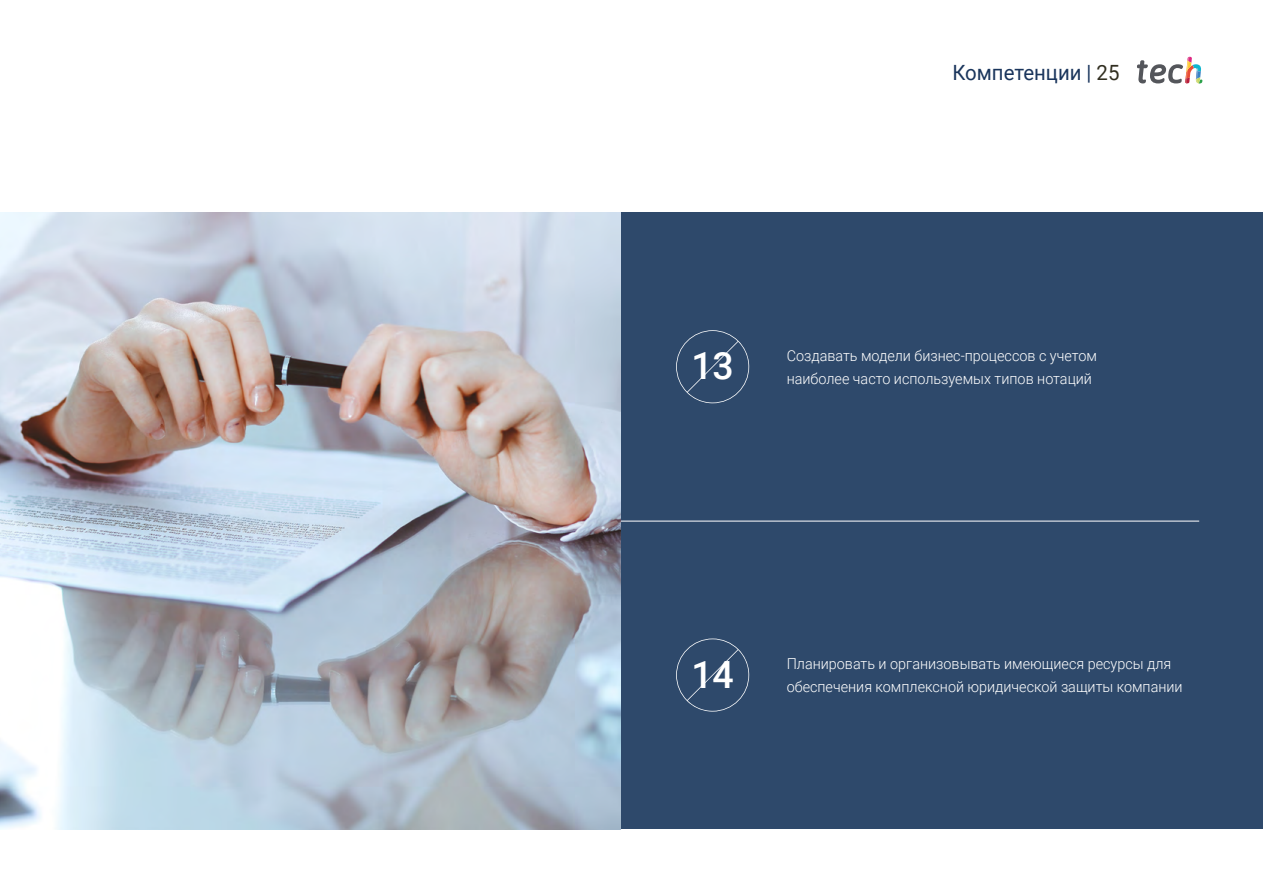
<style>
.page{position:relative;width:1263px;height:893px;background:#fff}
.page>*{position:absolute;margin:0;border:0;box-sizing:border-box;transform-origin:0 0}
.t1{font:500 37.5px "Roboto";color:#fff}
.t2{font:21px "Roboto";color:#1a355c}
.t3{font:300 15px/22.5px "Roboto";color:#fff;scale:.96 1}
.s1{color:#312e20}
</style>
<div class="page">
<div style="left:621px;top:213px;width:642px;height:616px;background:#2e496b"></div>
<svg style="left:676px;top:330px;width:73px;height:73px"></svg>
<svg style="left:676px;top:638px;width:73px;height:74px"></svg>
<svg style="left:1137px;top:57px;width:65px;height:27px"></svg>
<hr style="left:0;top:521px;width:1199px;height:1px;background:#fff">
<img style="left:0;top:213px;width:621px;height:616px">
<h2 class="t2" style="left:952px;top:57px;width:169px">Компетенции | <span class="s1">25</span></h2>
<h1 class="t1" style="left:691px;top:340px;width:44px">13</h1>
<p class="t3" style="left:787px;top:344px;width:325px">Создавать модели бизнес-процессов с учетом наиболее часто используемых типов нотаций</p>
<h1 class="t1" style="left:691px;top:648px;width:44px">14</h1>
<p class="t3" style="left:787px;top:652px;width:414px">Планировать и организовывать имеющиеся ресурсы для обеспечения комплексной юридической защиты компании</p>
</div>
